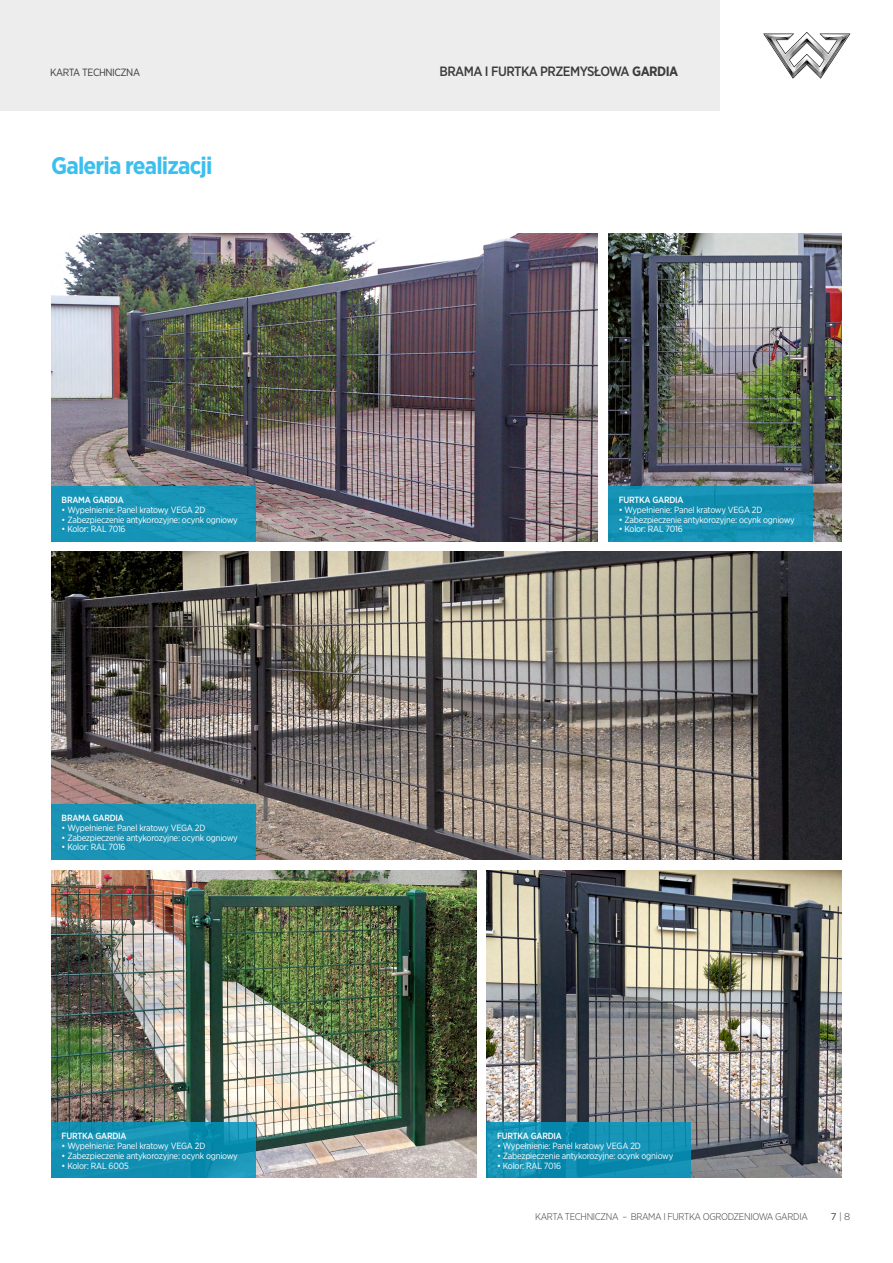
<style>
.page{position:relative;width:893px;height:1263px;background:#fff}
.page>*{position:absolute;margin:0;border:0;box-sizing:border-box;transform-origin:0 0}
.t1{font:700 24px "Gotham Narrow";letter-spacing:-.035em;color:#3bbfee}
.t2{font:500 13.5px "Gotham Narrow";letter-spacing:-.04em;color:#3c3c3b}
.t3{font:10.5px "Gotham Narrow";letter-spacing:-.04em;color:#3c3c3b}
.t4{font:300 9.75px "Gotham Narrow";letter-spacing:-.035em;color:#3c3c3b}
.t5{font:300 9.75px "Gotham";color:#3c3c3b}
.t6{font:9px "Gotham Narrow";letter-spacing:-.025em;color:#fff}
.t7{font:500 9px "Gotham Narrow";letter-spacing:-.025em;color:#fff}
.s1{font-weight:700}
.s2{font-weight:400}
</style>
<div class="page">
<img style="left:51px;top:234px;width:547px;height:308px">
<img style="left:51px;top:870px;width:425px;height:308px">
<img style="left:608px;top:234px;width:234px;height:308px">
<img style="left:51px;top:552px;width:791px;height:308px">
<div style="left:0;top:0;width:721px;height:111px;background:#ededed"></div>
<svg style="left:763px;top:32px;width:87px;height:47px"></svg>
<img style="left:486px;top:870px;width:356px;height:308px">
<svg style="left:486px;top:1123px;width:205px;height:55px;background:#108fb3"></svg>
<svg style="left:51px;top:1123px;width:204px;height:55px;background:#1290b3"></svg>
<div style="left:51px;top:804px;width:204px;height:56px;background:#1a93b5"></div>
<div style="left:608px;top:486px;width:204px;height:56px;background:#1592b5"></div>
<div style="left:51px;top:486px;width:204px;height:56px;background:#1794b8"></div>
<p class="t3" style="left:50px;top:66px;width:91px">KARTA TECHNICZNA</p>
<h2 class="t2" style="left:440px;top:63px;width:240px">BRAMA I FURTKA PRZEMYSŁOWA <span class="s1">GARDIA</span></h2>
<h1 class="t1" style="left:51px;top:151px;width:163px">Galeria realizacji</h1>
<p class="t7" style="left:62px;top:494px;width:64px">BRAMA GARDIA</p>
<p class="t6" style="left:62px;top:504px;width:145px">• Wypełnienie: Panel kratowy VEGA 2D</p>
<p class="t6" style="left:62px;top:514px;width:178px">• Zabezpieczenie antykorozyjne: ocynk ogniowy</p>
<p class="t6" style="left:62px;top:524px;width:66px">• Kolor: RAL 7016</p>
<p class="t7" style="left:62px;top:812px;width:64px">BRAMA GARDIA</p>
<p class="t6" style="left:62px;top:822px;width:145px">• Wypełnienie: Panel kratowy VEGA 2D</p>
<p class="t6" style="left:62px;top:832px;width:178px">• Zabezpieczenie antykorozyjne: ocynk ogniowy</p>
<p class="t6" style="left:62px;top:842px;width:66px">• Kolor: RAL 7016</p>
<p class="t7" style="left:62px;top:1130px;width:66px">FURTKA GARDIA</p>
<p class="t6" style="left:62px;top:1140px;width:145px">• Wypełnienie: Panel kratowy VEGA 2D</p>
<p class="t6" style="left:62px;top:1150px;width:178px">• Zabezpieczenie antykorozyjne: ocynk ogniowy</p>
<p class="t6" style="left:62px;top:1160px;width:69px">• Kolor: RAL 6005</p>
<p class="t7" style="left:619px;top:494px;width:66px">FURTKA GARDIA</p>
<p class="t6" style="left:619px;top:504px;width:145px">• Wypełnienie: Panel kratowy VEGA 2D</p>
<p class="t6" style="left:619px;top:514px;width:178px">• Zabezpieczenie antykorozyjne: ocynk ogniowy</p>
<p class="t6" style="left:619px;top:524px;width:66px">• Kolor: RAL 7016</p>
<p class="t7" style="left:497px;top:1130px;width:66px">FURTKA GARDIA</p>
<p class="t6" style="left:497px;top:1140px;width:145px">• Wypełnienie: Panel kratowy VEGA 2D</p>
<p class="t6" style="left:497px;top:1150px;width:178px">• Zabezpieczenie antykorozyjne: ocynk ogniowy</p>
<p class="t6" style="left:497px;top:1160px;width:66px">• Kolor: RAL 7016</p>
<p class="t4" style="left:535px;top:1211px;width:274px">KARTA TECHNICZNA – BRAMA I FURTKA OGRODZENIOWA GARDIA</p>
<p class="t5" style="left:831px;top:1211px;width:21px"><span class="s2">7</span> | 8</p>
</div>
